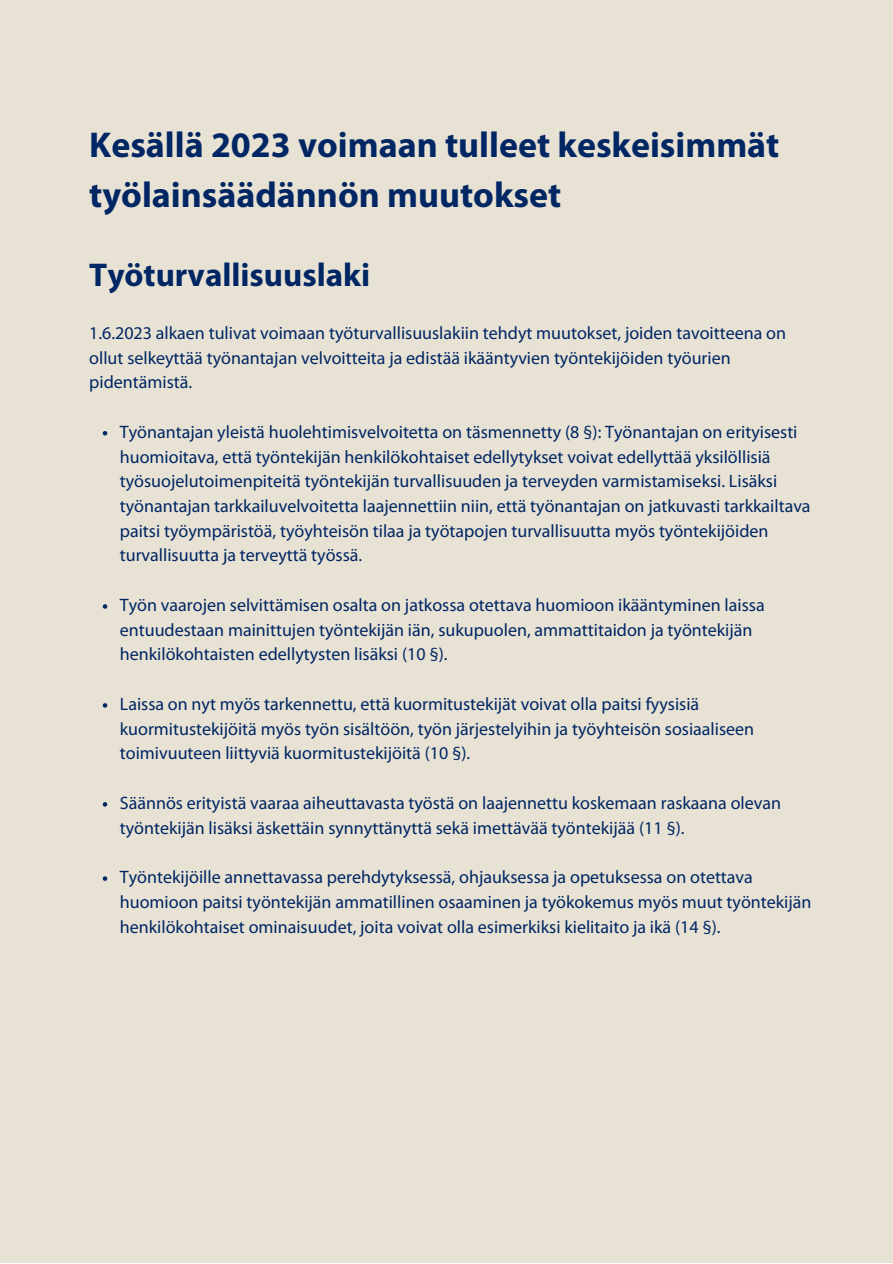
<style>
.page{position:relative;width:893px;height:1264px;background:#fff}
.page>*{position:absolute;margin:0;border:0;box-sizing:border-box;transform-origin:0 0}
.t1{font:700 36px/49.5px "Myriad Pro";color:#002663}
.t2{font:700 33px "Myriad Pro";color:#002663}
.t3{font:18px/24.8px "Myriad Pro";color:#002663}
</style>
<div class="page">
<div style="left:0;top:0;width:892px;height:1262px;background:#e8e2d5"></div>
<svg style="left:103px;top:431px;width:4px;height:4px"></svg>
<svg style="left:103px;top:604px;width:4px;height:4px"></svg>
<svg style="left:103px;top:703px;width:4px;height:4px"></svg>
<svg style="left:103px;top:802px;width:4px;height:4px"></svg>
<svg style="left:103px;top:876px;width:4px;height:4px"></svg>
<p class="t1" style="left:89px;top:124px;width:691px">Kesällä 2023 voimaan tulleet keskeisimmät työlainsäädännön muutokset</p>
<p class="t2" style="left:89px;top:261px;width:282px">Työturvallisuuslaki</p>
<p class="t3" style="left:89px;top:322px;width:698px">1.6.2023 alkaen tulivat voimaan työturvallisuuslakiin tehdyt muutokset, joiden tavoitteena on ollut selkeyttää työnantajan velvoitteita ja edistää ikääntyvien työntekijöiden työurien pidentämistä.</p>
<p class="t3" style="left:120px;top:421px;width:692px">Työnantajan yleistä huolehtimisvelvoitetta on täsmennetty (8 §): Työnantajan on erityisesti huomioitava, että työntekijän henkilökohtaiset edellytykset voivat edellyttää yksilöllisiä työsuojelutoimenpiteitä työntekijän turvallisuuden ja terveyden varmistamiseksi. Lisäksi työnantajan tarkkailuvelvoitetta laajennettiin niin, että työnantajan on jatkuvasti tarkkailtava paitsi työympäristöä, työyhteisön tilaa ja työtapojen turvallisuutta myös työntekijöiden turvallisuutta ja terveyttä työssä.</p>
<p class="t3" style="left:120px;top:594px;width:646px">Työn vaarojen selvittämisen osalta on jatkossa otettava huomioon ikääntyminen laissa entuudestaan mainittujen työntekijän iän, sukupuolen, ammattitaidon ja työntekijän henkilökohtaisten edellytysten lisäksi (10 §).</p>
<p class="t3" style="left:120px;top:693px;width:635px">Laissa on nyt myös tarkennettu, että kuormitustekijät voivat olla paitsi fyysisiä kuormitustekijöitä myös työn sisältöön, työn järjestelyihin ja työyhteisön sosiaaliseen toimivuuteen liittyviä kuormitustekijöitä (10 §).</p>
<p class="t3" style="left:120px;top:792px;width:662px">Säännös erityistä vaaraa aiheuttavasta työstä on laajennettu koskemaan raskaana olevan työntekijän lisäksi äskettäin synnyttänyttä sekä imettävää työntekijää (11 §).</p>
<p class="t3" style="left:120px;top:866px;width:693px">Työntekijöille annettavassa perehdytyksessä, ohjauksessa ja opetuksessa on otettava huomioon paitsi työntekijän ammatillinen osaaminen ja työkokemus myös muut työntekijän henkilökohtaiset ominaisuudet, joita voivat olla esimerkiksi kielitaito ja ikä (14 §).</p>
</div>
